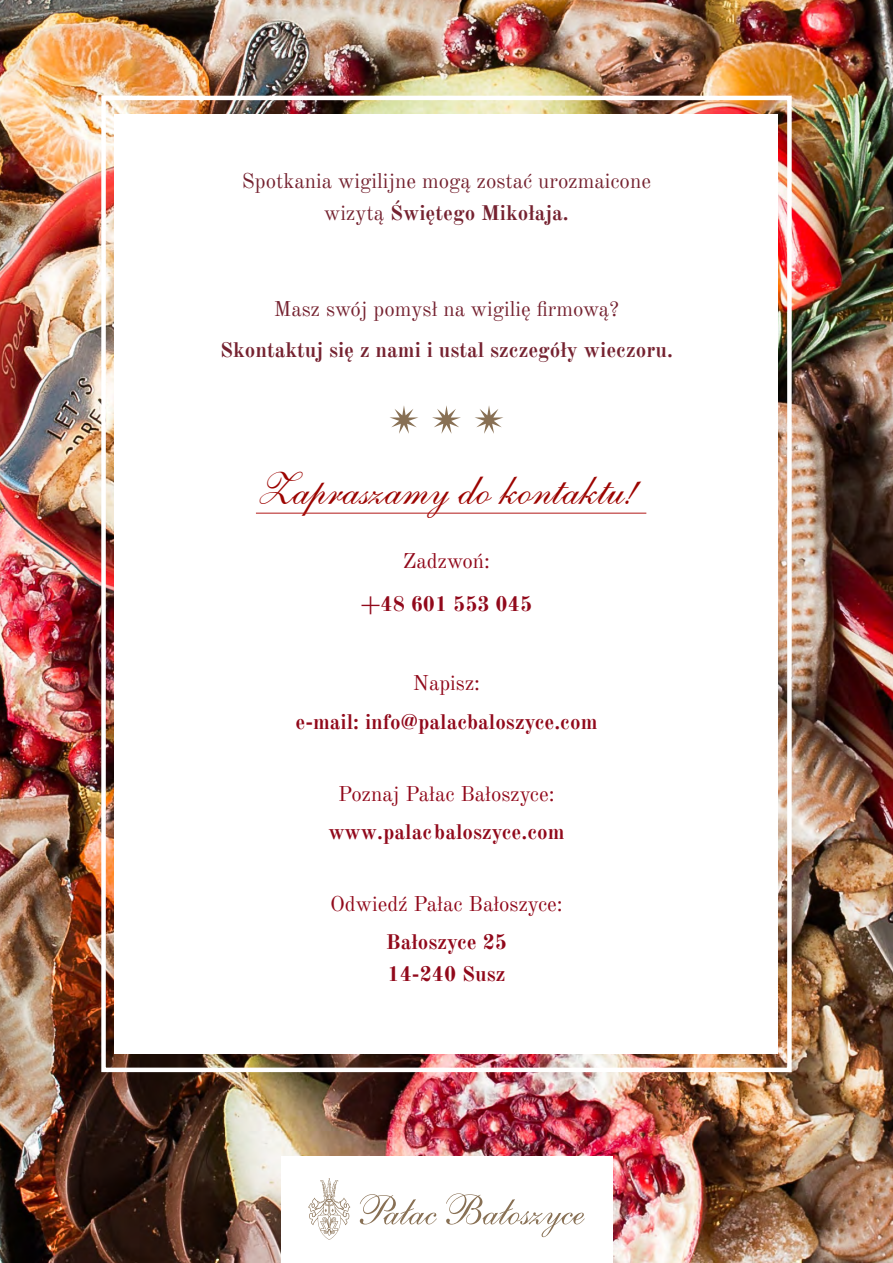
<style>
.page{position:relative;width:893px;height:1263px;background:#fff}
.page>*{position:absolute;margin:0;border:0;box-sizing:border-box;transform-origin:0 0}
.t1{font:45px "Shelley Allegro BT";color:#9c0400}
.t2{font:21px/31.5px "Old Standard TT";color:#752230;text-align:center}
.t3{font:700 21px/31.5px "Old Standard TT";color:#91091b}
.t4{font:21px "Old Standard TT";color:#91091b}
.t5{font:700 21px "Old Standard TT";color:#752230}
.s1{font-weight:700}
</style>
<div class="page">
<img style="left:0;top:0;width:893px;height:1263px">
<div style="left:115px;top:114px;width:663px;height:940px;background:#fff"></div>
<div style="left:101px;top:96px;width:691px;height:976px;border:4px solid #fff"></div>
<div style="left:281px;top:1157px;width:331px;height:106px;background:#fff"></div>
<svg style="left:360px;top:1194px;width:77px;height:30px"></svg>
<svg style="left:446px;top:1193px;width:139px;height:44px"></svg>
<svg style="left:308px;top:1178px;width:42px;height:62px"></svg>
<hr style="left:256px;top:513px;width:390px;height:1px;background:#b21917">
<svg style="left:432px;top:405px;width:29px;height:29px"></svg>
<svg style="left:475px;top:406px;width:28px;height:28px"></svg>
<svg style="left:390px;top:405px;width:28px;height:29px"></svg>
<p class="t2" style="left:242px;top:164px;width:411px">Spotkania wigilijne mogą zostać urozmaicone wizytą <span class="s1">Świętego Mikołaja.</span></p>
<p class="t2" style="left:274px;top:292px;width:347px">Masz swój pomysł na wigilię firmową?</p>
<p class="t5" style="left:220px;top:333px;width:454px">Skontaktuj się z nami i ustal szczegóły wieczoru.</p>
<h1 class="t1" style="left:256px;top:461px;width:382px">Zapraszamy do kontaktu!</h1>
<p class="t4" style="left:403px;top:544px;width:89px">Zadzwoń:</p>
<p class="t3" style="left:361px;top:586px;width:173px">+48 601 553 045</p>
<p class="t4" style="left:413px;top:667px;width:69px">Napisz:</p>
<p class="t3" style="left:295px;top:704px;width:304px">e-mail: info@palacbaloszyce.com</p>
<p class="t4" style="left:338px;top:778px;width:218px">Poznaj Pałac Bałoszyce:</p>
<p class="t3" style="left:328px;top:815px;width:238px">www.palacbaloszyce.com</p>
<p class="t4" style="left:330px;top:888px;width:234px">Odwiedź Pałac Bałoszyce:</p>
<p class="t3" style="left:386px;top:925px;width:123px">Bałoszyce 25<br>14-240 Susz</p>
</div>
